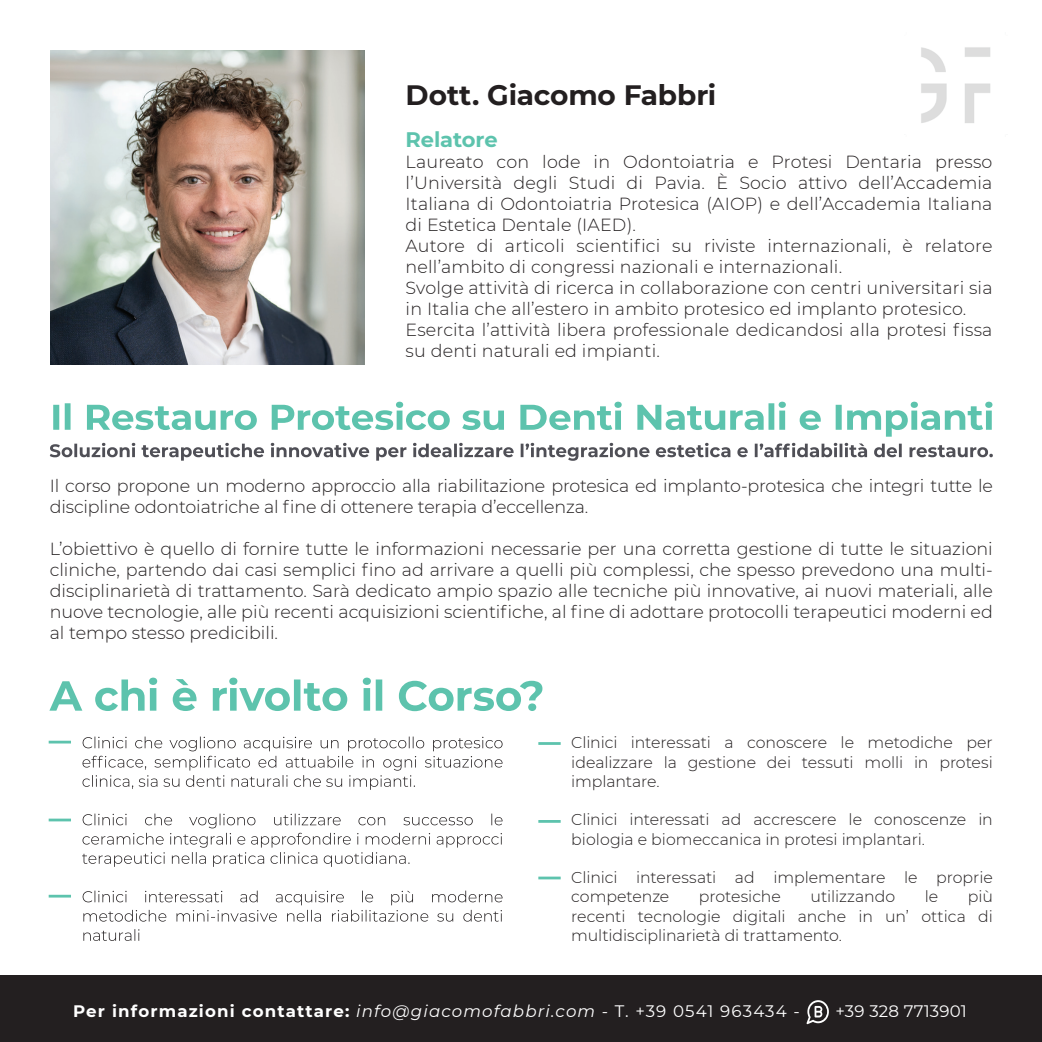
<style>
.page{position:relative;width:1042px;height:1042px;background:#fff}
.page>*{position:absolute;margin:0;border:0;box-sizing:border-box;transform-origin:0 0}
.t1{font:700 28px "Montserrat";letter-spacing:-.005em;color:#231f20}
.t2{font:700 21px "Montserrat";letter-spacing:-.005em;color:#5dc3ad}
.t3{font:300 17.5px/21px "Montserrat";letter-spacing:.01em;color:#231f20}
.t4{font:300 17.5px/21px "Montserrat";letter-spacing:-.01em;color:#231f20}
.t5{font:700 16.62px "Montserrat";letter-spacing:.07em;color:#fff}
.t6{font:16.62px "Montserrat";letter-spacing:.01em;color:#fff}
.t7{font:300 15.75px/19.2px "Montserrat";letter-spacing:-.005em;color:#231f20;text-align:justify}
.s1{font-weight:400;font-style:italic}
.s2{font-weight:400}
</style>
<div class="page">
<svg style="left:50px;top:443px;width:943px;height:18px"></svg>
<svg style="left:53px;top:402px;width:939px;height:35px"></svg>
<svg style="left:49px;top:677px;width:493px;height:34px"></svg>
<svg style="left:83px;top:929px;width:56px;height:12px"></svg>
<svg style="left:83px;top:890px;width:419px;height:31px"></svg>
<svg style="left:82px;top:813px;width:420px;height:54px"></svg>
<svg style="left:83px;top:736px;width:419px;height:54px"></svg>
<hr style="left:49px;top:741px;width:22px;height:2px;background:#5dc3ad">
<hr style="left:49px;top:818px;width:22px;height:3px;background:#5dc3ad">
<hr style="left:49px;top:895px;width:22px;height:2px;background:#5dc3ad">
<hr style="left:538px;top:876px;width:23px;height:3px;background:#5dc3ad">
<hr style="left:538px;top:742px;width:23px;height:3px;background:#5dc3ad">
<hr style="left:538px;top:820px;width:23px;height:3px;background:#5dc3ad">
<img style="left:921px;top:47px;width:70px;height:76px">
<img style="left:50px;top:50px;width:314px;height:315px">
<div style="left:0;top:975px;width:1042px;height:67px;background:#231f20"></div>
<svg style="left:806px;top:1000px;width:23px;height:24px"></svg>
<h1 class="t1" style="left:406px;top:75px;width:312px">Dott. Giacomo Fabbri</h1>
<p class="t2" style="left:406px;top:124px;width:94px">Relatore</p>
<p class="t3" style="left:406px;top:151px;width:588px">Laureato con lode in Odontoiatria e Protesi Dentaria presso l’Università degli Studi di Pavia. È Socio attivo dell’Accademia Italiana di Odontoiatria Protesica (AIOP) e dell’Accademia Italiana di Estetica Dentale (IAED).<br>Autore di articoli scientifici su riviste internazionali, è relatore nell’ambito di congressi nazionali e internazionali.<br>Svolge attività di ricerca in collaborazione con centri universitari sia in Italia che all’estero in ambito protesico ed implanto protesico.<br>Esercita l’attività libera professionale dedicandosi alla protesi fissa su denti naturali ed impianti.</p>
<p class="t4" style="left:50px;top:474px;width:944px">Il corso propone un moderno approccio alla riabilitazione protesica ed implanto-protesica che integri tutte le discipline odontoiatriche al fine di ottenere terapia d’eccellenza.</p>
<p class="t3" style="left:50px;top:537px;width:944px;text-align:justify">L’obiettivo è quello di fornire tutte le informazioni necessarie per una corretta gestione di tutte le situazioni cliniche, partendo dai casi semplici fino ad arrivare a quelli più complessi, che spesso prevedono una multi&shy;disciplinarietà di trattamento. Sarà dedicato ampio spazio alle tecniche più innovative, ai nuovi materiali, alle nuove tecnologie, alle più recenti acquisizioni scientifiche, al fine di adottare protocolli terapeutici moderni ed al tempo stesso predicibili.</p>
<p class="t7" style="left:571px;top:732px;width:423px">Clinici interessati a conoscere le metodiche per idealizzare la gestione dei tessuti molli in protesi implantare.</p>
<p class="t7" style="left:571px;top:809px;width:423px">Clinici interessati ad accrescere le conoscenze in biologia e biomeccanica in protesi implantari.</p>
<p class="t7" style="left:571px;top:867px;width:423px">Clinici interessati ad implementare le proprie competenze</p>
<p class="t7" style="left:699px;top:886px;width:84px">protesiche</p>
<p class="t7" style="left:810px;top:886px;width:86px">utilizzando</p>
<p class="t7" style="left:924px;top:886px;width:15px">le</p>
<p class="t7" style="left:571px;top:886px;width:423px;text-indent:396px">più recenti tecnologie digitali anche in un’ ottica di multidisciplinarietà di trattamento.</p>
<p class="t5" style="left:73px;top:999px;width:728px">Per informazioni contattare: <span class="s1">info@giacomofabbri.com</span> <span class="s2">- T. +39 0541 963434 -</span></p>
<p class="t6" style="left:835px;top:1000px;width:133px">+39 328 7713901</p>
</div>
